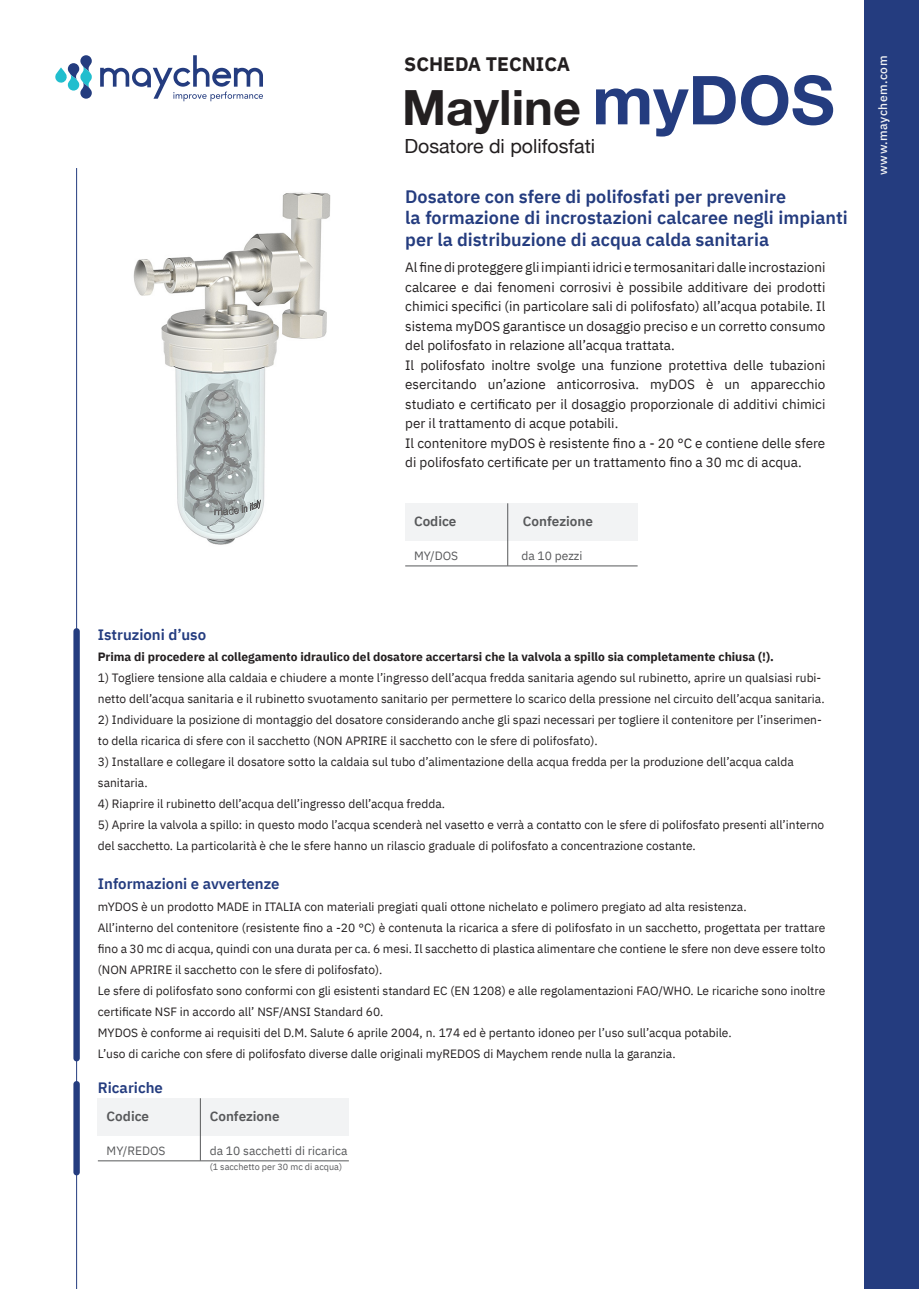
<style>
.page{position:relative;width:919px;height:1289px;background:#fff}
.page>*{position:absolute;margin:0;border:0;box-sizing:border-box;transform-origin:0 0}
.t1{font:700 67.5px "Helvetica Neue";color:#243c7f}
.t2{font:700 48.6px "Helvetica Neue";color:#231f20}
.t3{font:19.5px "Helvetica Neue";color:#231f20}
.t4{font:700 19.5px "IBM Plex Sans";color:#231f20}
.t5{font:600 18px/21.6px "IBM Plex Sans";color:#243c7f}
.t6{font:600 15px "IBM Plex Sans";color:#243c7f}
.t7{font:13.5px/19.5px "IBM Plex Sans";color:#231f20}
.t8{font:600 13.5px "IBM Plex Sans";color:#57585a}
.t9{font:12px/21px "IBM Plex Sans";color:#231f20}
.t10{font:700 12px "IBM Plex Sans";color:#231f20}
.t11{font:12px "IBM Plex Sans";color:#57585a}
.t12{font:500 12px "IBM Plex Sans";letter-spacing:.04em;color:#f2f3f4}
.t13{font:9px "IBM Plex Sans";color:#57585a}
</style>
<div class="page">
<hr style="left:76px;top:168px;width:1px;height:1120px;background:#243c7f">
<div style="left:864px;top:0;width:54px;height:1288px;background:#243c7f"></div>
<div style="left:73px;top:628px;width:7px;height:433px;background:#243c7f;border-radius:3px"></div>
<div style="left:73px;top:1081px;width:7px;height:94px;background:#243c7f;border-radius:3px"></div>
<img style="left:133px;top:192px;width:198px;height:353px">
<svg style="left:100px;top:55px;width:163px;height:46px"></svg>
<svg style="left:55px;top:55px;width:37px;height:44px"></svg>
<div style="left:405px;top:503px;width:232px;height:38px;background:#f2f3f4"></div>
<hr style="left:507px;top:503px;width:1px;height:62px;background:#57585a">
<hr style="left:405px;top:565px;width:232px;height:1px;background:#57585a">
<div style="left:98px;top:1098px;width:251px;height:37px;background:#f2f3f4"></div>
<hr style="left:200px;top:1098px;width:1px;height:62px;background:#57585a">
<hr style="left:98px;top:1160px;width:251px;height:1px;background:#57585a">
<h3 class="t4" style="left:404px;top:48px;width:168px">SCHEDA TECNICA</h3>
<p class="t12" style="left:873px;top:175px;width:120px;rotate:-90deg">www.maychem.com</p>
<h1 class="t1" style="left:592px;top:58px;width:244px">myDOS</h1>
<h2 class="t2" style="left:402px;top:77px;width:180px">Mayline</h2>
<h3 class="t3" style="left:404px;top:132px;width:192px">Dosatore di polifosfati</h3>
<h3 class="t5" style="left:405px;top:184px;width:444px">Dosatore con sfere di polifosfati per prevenire<br>la formazione di incrostazioni calcaree negli impianti per la distribuzione di acqua calda sanitaria</h3>
<p class="t7" style="left:405px;top:256px;width:421px">Al fine di proteggere gli impianti idrici e termosanitari dalle incrostazioni calcaree e dai fenomeni corrosivi è possibile additivare dei prodotti chimici specifici (in particolare sali di polifosfato) all’acqua potabile. Il sistema myDOS garantisce un dosaggio preciso e un corretto consumo del polifosfato in relazione all’acqua trattata.<br>Il polifosfato inoltre svolge una funzione protettiva delle tubazioni esercitando un’azione anticorrosiva. myDOS è un apparecchio studiato e certificato per il dosaggio proporzionale di additivi chimici per il trattamento di acque potabili.<br>Il contenitore myDOS è resistente fino a - 20 °C e contiene delle sfere di polifosfato certificate per un trattamento fino a 30 mc di acqua.</p>
<p class="t6" style="left:98px;top:622px;width:110px">Istruzioni d’uso</p>
<p class="t8" style="left:414px;top:510px;width:44px">Codice</p>
<p class="t8" style="left:523px;top:510px;width:71px">Confezione</p>
<p class="t11" style="left:414px;top:546px;width:46px">MY/DOS</p>
<p class="t11" style="left:521px;top:546px;width:63px">da 10 pezzi</p>
<p class="t10" style="left:98px;top:647px;width:677px">Prima di procedere al collegamento idraulico del dosatore accertarsi che la valvola a spillo sia completamente chiusa (!).</p>
<p class="t9" style="left:98px;top:666px;width:728px">1) Togliere tensione alla caldaia e chiudere a monte l’ingresso dell’acqua fredda sanitaria agendo sul rubinetto, aprire un qualsiasi rubi&shy;netto dell’acqua sanitaria e il rubinetto svuotamento sanitario per permettere lo scarico della pressione nel circuito dell’acqua sanitaria.</p>
<p class="t9" style="left:98px;top:708px;width:725px">2) Individuare la posizione di montaggio del dosatore considerando anche gli spazi necessari per togliere il contenitore per l’inserimen&shy;to della ricarica di sfere con il sacchetto (NON APRIRE il sacchetto con le sfere di polifosfato).</p>
<p class="t9" style="left:98px;top:750px;width:697px">3) Installare e collegare il dosatore sotto la caldaia sul tubo d’alimentazione della acqua fredda per la produzione dell’acqua calda sanitaria.</p>
<p class="t9" style="left:98px;top:792px;width:349px">4) Riaprire il rubinetto dell’acqua dell’ingresso dell’acqua fredda.</p>
<p class="t9" style="left:98px;top:813px;width:728px">5) Aprire la valvola a spillo: in questo modo l’acqua scenderà nel vasetto e verrà a contatto con le sfere di polifosfato presenti all’interno del sacchetto. La particolarità è che le sfere hanno un rilascio graduale di polifosfato a concentrazione costante.</p>
<p class="t6" style="left:98px;top:871px;width:183px">Informazioni e avvertenze</p>
<p class="t9" style="left:98px;top:895px;width:729px">mYDOS è un prodotto MADE in ITALIA con materiali pregiati quali ottone nichelato e polimero pregiato ad alta resistenza.<br>All’interno del contenitore (resistente fino a -20 °C) è contenuta la ricarica a sfere di polifosfato in un sacchetto, progettata per trattare fino a 30 mc di acqua, quindi con una durata per ca. 6 mesi. Il sacchetto di plastica alimentare che contiene le sfere non deve essere tolto (NON APRIRE il sacchetto con le sfere di polifosfato).<br>Le sfere di polifosfato sono conformi con gli esistenti standard EC (EN 1208) e alle regolamentazioni FAO/WHO. Le ricariche sono inoltre certificate NSF in accordo all’ NSF/ANSI Standard 60.<br>MYDOS è conforme ai requisiti del D.M. Salute 6 aprile 2004, n. 174 ed è pertanto idoneo per l’uso sull’acqua potabile.<br>L’uso di cariche con sfere di polifosfato diverse dalle originali myREDOS di Maychem rende nulla la garanzia.</p>
<p class="t6" style="left:98px;top:1075px;width:67px">Ricariche</p>
<p class="t8" style="left:107px;top:1105px;width:44px">Codice</p>
<p class="t8" style="left:210px;top:1105px;width:71px">Confezione</p>
<p class="t11" style="left:107px;top:1141px;width:60px">MY/REDOS</p>
<p class="t11" style="left:210px;top:1141px;width:139px">da 10 sacchetti di ricarica</p>
<p class="t13" style="left:210px;top:1159px;width:134px">(1 sacchetto per 30 mc di acqua)</p>
</div>
